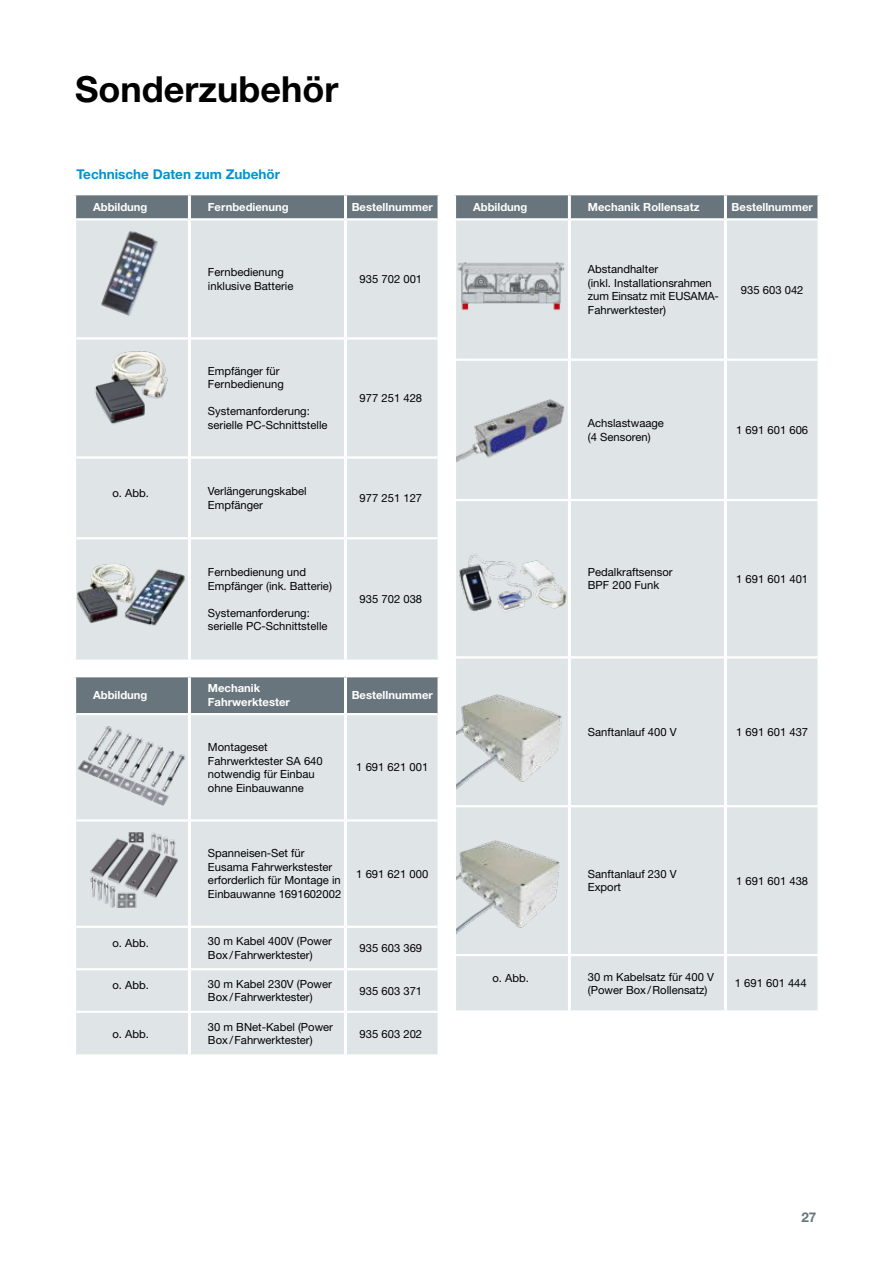
<style>
.page{position:relative;width:893px;height:1263px;background:#fff}
.page>*{position:absolute;margin:0;border:0;box-sizing:border-box;transform-origin:0 0}
.t1{font:700 36px "Helvetica Neue LT Pro";color:#000}
.t2{font:700 13.5px "Helvetica Neue LT Pro";color:#0092d4}
.t3{font:700 13.5px "Helvetica Neue LT Pro";color:#68757d}
.t4{font:11.25px/13.5px "Helvetica Neue LT Pro";color:#000}
.t5{font:700 11.25px/13.5px "Helvetica Neue LT Pro";color:#fff}
</style>
<div class="page">
<div style="left:76px;top:195px;width:362px;height:23px;background:#68757d"></div>
<div style="left:76px;top:220px;width:362px;height:439px;background:#dfe4e7"></div>
<div style="left:76px;top:340px;width:362px;height:116px;background:#dfe4e7"></div>
<hr style="left:76px;top:337px;width:112px;height:3px;background:#fff">
<hr style="left:191px;top:337px;width:153px;height:3px;background:#fff">
<hr style="left:347px;top:337px;width:91px;height:3px;background:#fff">
<hr style="left:76px;top:456px;width:112px;height:3px;background:#fff">
<hr style="left:191px;top:456px;width:153px;height:3px;background:#fff">
<hr style="left:347px;top:456px;width:91px;height:3px;background:#fff">
<hr style="left:76px;top:537px;width:112px;height:2px;background:#fff">
<hr style="left:191px;top:537px;width:153px;height:2px;background:#fff">
<hr style="left:347px;top:537px;width:91px;height:2px;background:#fff">
<hr style="left:188px;top:195px;width:3px;height:24px;background:#fff">
<hr style="left:344px;top:195px;width:3px;height:24px;background:#fff">
<hr style="left:188px;top:219px;width:3px;height:119px;background:#fff">
<hr style="left:344px;top:219px;width:3px;height:119px;background:#fff">
<hr style="left:188px;top:338px;width:3px;height:119px;background:#fff">
<hr style="left:188px;top:457px;width:3px;height:81px;background:#fff">
<hr style="left:188px;top:538px;width:3px;height:121px;background:#fff">
<hr style="left:344px;top:338px;width:3px;height:119px;background:#fff">
<hr style="left:344px;top:457px;width:3px;height:81px;background:#fff">
<hr style="left:344px;top:538px;width:3px;height:121px;background:#fff">
<img style="left:87px;top:228px;width:87px;height:98px">
<img style="left:84px;top:346px;width:99px;height:88px">
<img style="left:76px;top:562px;width:112px;height:72px">
<div style="left:456px;top:195px;width:361px;height:23px;background:#68757d"></div>
<div style="left:456px;top:220px;width:361px;height:790px;background:#dfe4e7"></div>
<div style="left:456px;top:361px;width:361px;height:593px;background:#dfe4e7"></div>
<hr style="left:456px;top:359px;width:112px;height:2px;background:#fff">
<hr style="left:571px;top:359px;width:153px;height:2px;background:#fff">
<hr style="left:727px;top:359px;width:90px;height:2px;background:#fff">
<hr style="left:456px;top:499px;width:112px;height:2px;background:#fff">
<hr style="left:571px;top:499px;width:153px;height:2px;background:#fff">
<hr style="left:727px;top:499px;width:90px;height:2px;background:#fff">
<hr style="left:456px;top:656px;width:112px;height:2px;background:#fff">
<hr style="left:571px;top:656px;width:153px;height:2px;background:#fff">
<hr style="left:727px;top:656px;width:90px;height:2px;background:#fff">
<hr style="left:456px;top:805px;width:112px;height:2px;background:#fff">
<hr style="left:571px;top:805px;width:153px;height:2px;background:#fff">
<hr style="left:727px;top:805px;width:90px;height:2px;background:#fff">
<hr style="left:456px;top:954px;width:112px;height:2px;background:#fff">
<hr style="left:571px;top:954px;width:153px;height:2px;background:#fff">
<hr style="left:727px;top:954px;width:90px;height:2px;background:#fff">
<hr style="left:568px;top:219px;width:3px;height:141px;background:#fff">
<hr style="left:568px;top:360px;width:3px;height:140px;background:#fff">
<hr style="left:724px;top:219px;width:3px;height:141px;background:#fff">
<hr style="left:724px;top:360px;width:3px;height:140px;background:#fff">
<hr style="left:568px;top:195px;width:3px;height:24px;background:#fff">
<hr style="left:724px;top:195px;width:3px;height:24px;background:#fff">
<hr style="left:568px;top:500px;width:3px;height:157px;background:#fff">
<hr style="left:568px;top:657px;width:3px;height:149px;background:#fff">
<hr style="left:568px;top:806px;width:3px;height:149px;background:#fff">
<hr style="left:724px;top:500px;width:3px;height:157px;background:#fff">
<hr style="left:724px;top:657px;width:3px;height:149px;background:#fff">
<hr style="left:724px;top:806px;width:3px;height:149px;background:#fff">
<hr style="left:568px;top:955px;width:3px;height:55px;background:#fff">
<hr style="left:724px;top:955px;width:3px;height:55px;background:#fff">
<img style="left:456px;top:243px;width:119px;height:85px">
<img style="left:456px;top:383px;width:119px;height:82px">
<img style="left:456px;top:546px;width:111px;height:75px">
<img style="left:456px;top:677px;width:112px;height:112px">
<img style="left:456px;top:824px;width:119px;height:111px">
<div style="left:76px;top:677px;width:362px;height:36px;background:#68757d"></div>
<div style="left:76px;top:715px;width:362px;height:104px;background:#dfe4e7"></div>
<div style="left:76px;top:821px;width:362px;height:233px;background:#dfe4e7"></div>
<hr style="left:76px;top:926px;width:112px;height:2px;background:#fff">
<hr style="left:191px;top:926px;width:153px;height:2px;background:#fff">
<hr style="left:347px;top:926px;width:91px;height:2px;background:#fff">
<hr style="left:76px;top:968px;width:112px;height:2px;background:#fff">
<hr style="left:191px;top:968px;width:153px;height:2px;background:#fff">
<hr style="left:347px;top:968px;width:91px;height:2px;background:#fff">
<hr style="left:76px;top:1011px;width:112px;height:2px;background:#fff">
<hr style="left:191px;top:1011px;width:153px;height:2px;background:#fff">
<hr style="left:347px;top:1011px;width:91px;height:2px;background:#fff">
<hr style="left:188px;top:714px;width:3px;height:106px;background:#fff">
<hr style="left:344px;top:714px;width:3px;height:106px;background:#fff">
<hr style="left:188px;top:677px;width:3px;height:37px;background:#fff">
<hr style="left:344px;top:677px;width:3px;height:37px;background:#fff">
<hr style="left:188px;top:820px;width:3px;height:107px;background:#fff">
<hr style="left:344px;top:820px;width:3px;height:107px;background:#fff">
<hr style="left:188px;top:927px;width:3px;height:42px;background:#fff">
<hr style="left:188px;top:969px;width:3px;height:43px;background:#fff">
<hr style="left:188px;top:1012px;width:3px;height:42px;background:#fff">
<hr style="left:344px;top:927px;width:3px;height:42px;background:#fff">
<hr style="left:344px;top:969px;width:3px;height:43px;background:#fff">
<hr style="left:344px;top:1012px;width:3px;height:42px;background:#fff">
<img style="left:76px;top:723px;width:112px;height:86px">
<img style="left:81px;top:829px;width:102px;height:80px">
<h1 class="t1" style="left:75px;top:67px;width:265px">Sonderzubehör</h1>
<p class="t2" style="left:77px;top:166px;width:205px">Technische Daten zum Zubehör</p>
<p class="t5" style="left:93px;top:200px;width:56px">Abbildung</p>
<p class="t5" style="left:208px;top:200px;width:82px">Fernbedienung</p>
<p class="t5" style="left:352px;top:200px;width:83px">Bestellnummer</p>
<p class="t4" style="left:208px;top:265px;width:87px">Fernbedienung inklusive Batterie</p>
<p class="t4" style="left:360px;top:272px;width:64px">935 702 001</p>
<p class="t4" style="left:208px;top:364px;width:77px">Empfänger für<br>Fernbedienung</p>
<p class="t4" style="left:208px;top:404px;width:121px">Systemanforderung: serielle PC-Schnittstelle</p>
<p class="t4" style="left:360px;top:391px;width:64px">977 251 428</p>
<p class="t4" style="left:112px;top:486px;width:38px">o. Abb.</p>
<p class="t4" style="left:208px;top:484px;width:100px">Verlängerungskabel<br>Empfänger</p>
<p class="t4" style="left:360px;top:491px;width:64px">977 251 127</p>
<p class="t4" style="left:208px;top:565px;width:125px">Fernbedienung und<br>Empfänger (ink. Batterie)</p>
<p class="t4" style="left:208px;top:606px;width:121px">Systemanforderung: serielle PC-Schnittstelle</p>
<p class="t4" style="left:360px;top:592px;width:64px">935 702 038</p>
<p class="t5" style="left:93px;top:688px;width:56px">Abbildung</p>
<p class="t5" style="left:208px;top:681px;width:83px">Mechanik<br>Fahrwerktester</p>
<p class="t5" style="left:352px;top:688px;width:83px">Bestellnummer</p>
<p class="t4" style="left:208px;top:740px;width:116px">Montageset<br>Fahrwerktester SA 640 notwendig für Einbau ohne Einbauwanne</p>
<p class="t4" style="left:356px;top:760px;width:73px">1 691 621 001</p>
<p class="t4" style="left:208px;top:846px;width:135px">Spanneisen-Set für<br>Eusama Fahrwerkstester erforderlich für Montage in<br>Einbauwanne 1691602002</p>
<p class="t4" style="left:356px;top:867px;width:73px">1 691 621 000</p>
<p class="t4" style="left:112px;top:936px;width:38px">o. Abb.</p>
<p class="t4" style="left:208px;top:934px;width:125px">30 m Kabel 400V (Power<br>Box/Fahrwerktester)</p>
<p class="t4" style="left:360px;top:941px;width:64px">935 603 369</p>
<p class="t4" style="left:112px;top:978px;width:38px">o. Abb.</p>
<p class="t4" style="left:208px;top:977px;width:125px">30 m Kabel 230V (Power<br>Box/Fahrwerktester)</p>
<p class="t4" style="left:360px;top:983px;width:64px">935 603 371</p>
<p class="t4" style="left:112px;top:1027px;width:38px">o. Abb.</p>
<p class="t4" style="left:208px;top:1020px;width:127px">30 m BNet-Kabel (Power<br>Box/Fahrwerktester)</p>
<p class="t4" style="left:360px;top:1027px;width:64px">935 603 202</p>
<p class="t5" style="left:473px;top:200px;width:56px">Abbildung</p>
<p class="t5" style="left:588px;top:200px;width:113px">Mechanik Rollensatz</p>
<p class="t5" style="left:732px;top:200px;width:83px">Bestellnummer</p>
<p class="t4" style="left:588px;top:262px;width:133px">Abstandhalter<br>(inkl. Installationsrahmen zum Einsatz mit EUSAMA-<br>Fahrwerktester)</p>
<p class="t4" style="left:741px;top:282px;width:64px">935 603 042</p>
<p class="t4" style="left:588px;top:416px;width:78px">Achslastwaage (4 Sensoren)</p>
<p class="t4" style="left:736px;top:423px;width:73px">1 691 601 606</p>
<p class="t4" style="left:588px;top:565px;width:86px">Pedalkraftsensor<br>BPF 200 Funk</p>
<p class="t4" style="left:736px;top:572px;width:73px">1 691 601 401</p>
<p class="t4" style="left:588px;top:725px;width:90px">Sanftanlauf 400 V</p>
<p class="t4" style="left:736px;top:725px;width:73px">1 691 601 437</p>
<p class="t4" style="left:588px;top:867px;width:90px">Sanftanlauf 230 V<br>Export</p>
<p class="t4" style="left:736px;top:874px;width:73px">1 691 601 438</p>
<p class="t4" style="left:492px;top:971px;width:38px">o. Abb.</p>
<p class="t4" style="left:588px;top:969px;width:128px">30 m Kabelsatz für 400 V (Power Box/Rollensatz)</p>
<p class="t4" style="left:735px;top:976px;width:73px">1 691 601 444</p>
<p class="t3" style="left:801px;top:1208px;width:17px">27</p>
</div>
